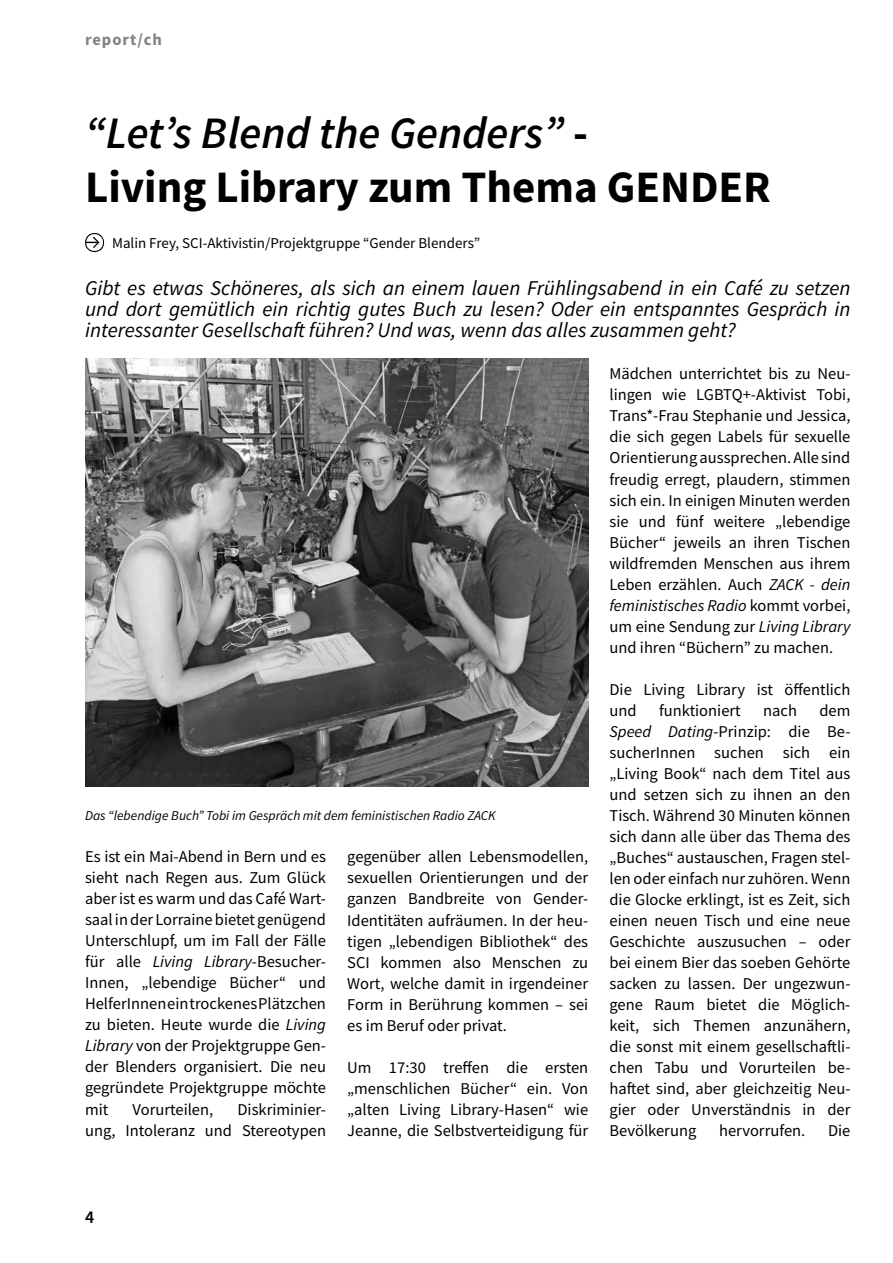
<style>
.page{position:relative;width:893px;height:1263px;background:#fff}
.page>*{position:absolute;margin:0;border:0;box-sizing:border-box;transform-origin:0 0}
.t1{font:700 45px/54px "Source Sans Pro";color:#000}
.t2{font:italic 21px/21px "Source Sans Pro";color:#000;text-align:justify}
.t3{font:600 18px "Source Sans Pro";color:#000}
.t4{font:16.5px/21px "Source Sans Pro";color:#000;text-align:justify}
.t5{font:700 16.5px "Source Sans Pro";letter-spacing:.06em;color:#808285}
.t6{font:15px "Source Sans Pro";color:#000}
.t7{font:italic 13.5px "Source Sans Pro";color:#000}
.s1{font-weight:600;font-style:italic}
.s2{font-style:italic}
</style>
<div class="page">
<svg style="left:85px;top:233px;width:19px;height:19px"></svg>
<img style="left:85px;top:358px;width:503px;height:429px">
<p class="t5" style="left:85px;top:28px;width:78px">report/ch</p>
<h1 class="t1" style="left:85px;top:106px;width:687px"><span class="s1">“Let’s Blend the Genders”</span> -<br>Living Library zum Thema GENDER</h1>
<p class="t6" style="left:112px;top:233px;width:370px">Malin Frey, SCI-Aktivistin/Projektgruppe “Gender Blenders”</p>
<p class="t2" style="left:85px;top:278px;width:767px">Gibt es etwas Schöneres, als sich an einem lauen Frühlingsabend in ein Café zu setzen und dort gemütlich ein richtig gutes Buch zu lesen? Oder ein entspanntes Gespräch in interessanter Gesellschaft führen? Und was, wenn das alles zusammen geht?</p>
<p class="t7" style="left:85px;top:807px;width:412px">Das “lebendige Buch” Tobi im Gespräch mit dem feministischen Radio ZACK</p>
<p class="t4" style="left:85px;top:846px;width:242px">Es ist ein Mai-Abend in Bern und es sieht nach Regen aus. Zum Glück aber ist es warm und das Café Wart&shy;saal in der Lorraine bietet genügend Unterschlupf, um im Fall der Fälle für alle <span class="s2">Living Library</span>-Besucher-Innen, „lebendige Bücher“ und HelferInnen ein trockenes Plätzchen zu bieten. Heute wurde die <span class="s2">Living Library</span> von der Projektgruppe Gen&shy;der Blenders organisiert. Die neu gegründete Projektgruppe möchte mit</p>
<p class="t4" style="left:85px;top:1098px;width:242px;text-align:right">Diskriminier-<br>ung, Intoleranz und Stereotypen</p>
<p class="t4" style="left:133px;top:1098px;width:82px">Vorurteilen,</p>
<p class="t4" style="left:347px;top:846px;width:242px">gegenüber allen Lebensmodellen, sexuellen Orientierungen und der ganzen Bandbreite von Gender-Identitäten aufräumen. In der heu&shy;tigen „lebendigen Bibliothek“ des SCI kommen also Menschen zu Wort, welche damit in irgendeiner Form in Berührung kommen – sei es im Beruf oder privat.</p>
<p class="t4" style="left:347px;top:1056px;width:242px">Um 17:30 treffen die ersten „menschlichen Bücher“ ein. Von „alten Living Library-Hasen“ wie Jeanne, die Selbstverteidigung für</p>
<p class="t4" style="left:609px;top:363px;width:242px">Mädchen unterrichtet bis zu Neu&shy;lingen wie LGBTQ+-Aktivist Tobi, Trans*-Frau Stephanie und Jessica, die sich gegen Labels für sexuelle Orientierung aussprechen. Alle sind freudig erregt, plaudern, stimmen sich ein. In einigen Minuten werden sie und fünf weitere „lebendige Bücher“ jeweils an ihren Tischen wildfremden Menschen aus ihrem Leben erzählen. Auch <span class="s2">ZACK - dein feministisches Radio</span> kommt vorbei, um eine Sendung zur <span class="s2">Living Library </span>und ihren “Büchern” zu machen.</p>
<p class="t4" style="left:609px;top:678px;width:242px">Die Living Library ist öffentlich und</p>
<p class="t4" style="left:659px;top:699px;width:83px">funktioniert</p>
<p class="t4" style="left:763px;top:699px;width:35px">nach</p>
<p class="t4" style="left:609px;top:699px;width:242px;text-indent:210px">dem <span class="s2">Speed Dating</span>-Prinzip: die Be&shy;sucherInnen suchen sich ein „Living Book“ nach dem Titel aus und setzen sich zu ihnen an den Tisch. Während 30 Minuten können sich dann alle über das Thema des „Buches“ austauschen, Fragen stel&shy;len oder einfach nur zuhören. Wenn die Glocke erklingt, ist es Zeit, sich einen neuen Tisch und eine neue Geschichte auszusuchen – oder bei einem Bier das soeben Gehörte sacken zu lassen. Der ungezwun&shy;gene Raum bietet die Möglich&shy;keit, sich Themen anzunähern, die sonst mit einem gesellschaftli&shy;chen Tabu und Vorurteilen be&shy;haftet sind, aber gleichzeitig Neu&shy;gier oder Unverständnis in der Bevölkerung</p>
<p class="t4" style="left:719px;top:1119px;width:88px">hervorrufen.</p>
<p class="t4" style="left:828px;top:1119px;width:24px">Die</p>
<p class="t3" style="left:85px;top:1205px;width:11px">4</p>
</div>
